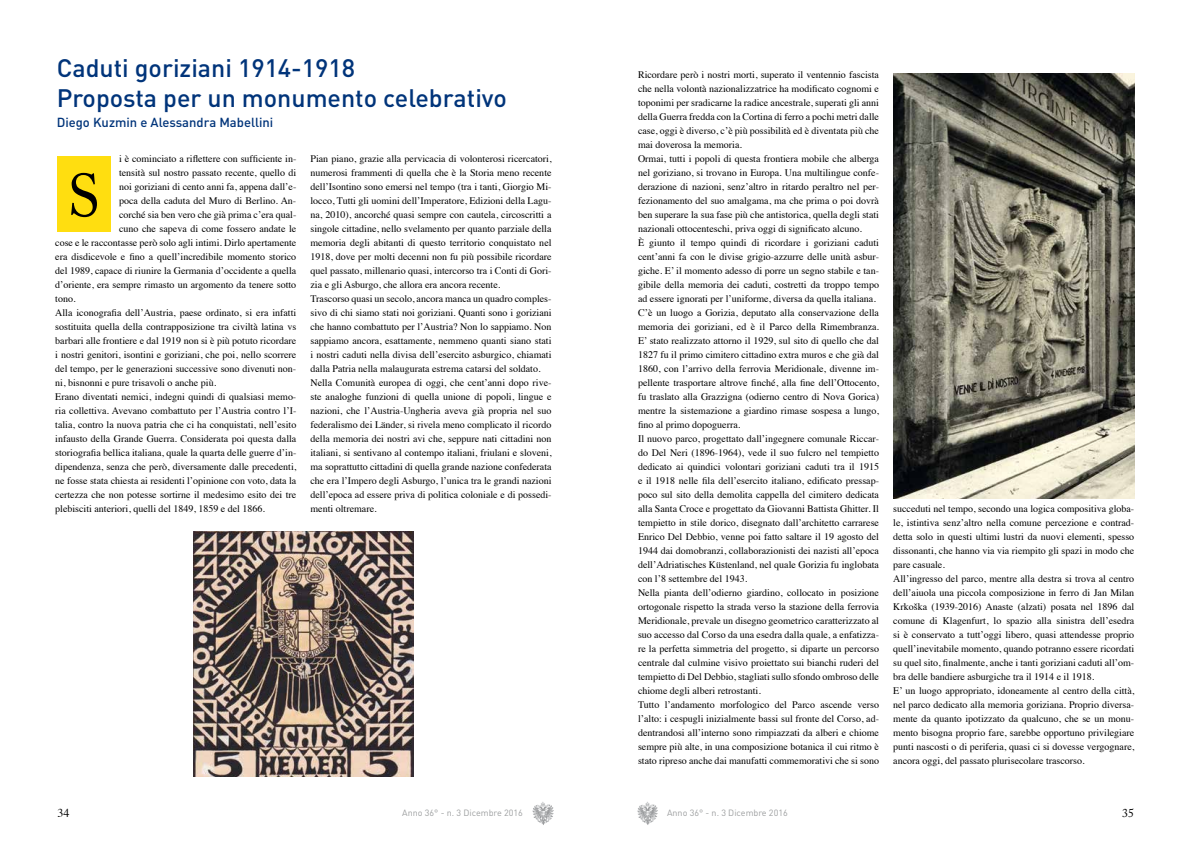
<style>
.page{position:relative;width:1191px;height:842px;background:#fff}
.page>*{position:absolute;margin:0;border:0;box-sizing:border-box;transform-origin:0 0}
.t1{font:60px "Adobe Caslon Pro";color:#000}
.t2{font:500 25px/30px "DIN";color:#00347a}
.t3{font:500 13px "DIN";color:#00347a}
.t4{font:12px "Times";color:#000}
.t5{font:12px "Adobe Caslon Pro";color:#000}
.t6{font:10px/14px "Times";color:#000}
.t7{font:9px "DIN";color:#9c9e9f}
</style>
<div class="page">
<img style="left:532px;top:802px;width:22px;height:23px">
<img style="left:637px;top:802px;width:21px;height:23px">
<div style="left:57px;top:157px;width:54px;height:75px;background:#ffde10"></div>
<img style="left:193px;top:532px;width:220px;height:245px">
<img style="left:893px;top:74px;width:241px;height:424px">
<h2 class="t2" style="left:57px;top:52px;width:452px">Caduti goriziani 1914-1918<br>Proposta per un monumento celebrativo</h2>
<h3 class="t3" style="left:57px;top:114px;width:218px">Diego Kuzmin e Alessandra Mabellini</h3>
<p class="t6" style="left:119px;top:151px;width:179px">i è cominciato a riflettere con sufficiente in-</p>
<p class="t6" style="left:119px;top:165px;width:179px">tensità sul nostro passato recente, quello di</p>
<p class="t6" style="left:119px;top:179px;width:179px">noi goriziani di cento anni fa, appena dall’e-</p>
<p class="t6" style="left:119px;top:193px;width:179px">poca della caduta del Muro di Berlino. An-</p>
<p class="t6" style="left:119px;top:207px;width:179px">corché sia ben vero che già prima c’era qual-</p>
<p class="t6" style="left:119px;top:221px;width:179px">cuno che sapeva di come fossero andate le</p>
<p class="t6" style="left:55px;top:235px;width:242px">cose e le raccontasse però solo agli intimi. Dirlo apertamente</p>
<p class="t6" style="left:55px;top:249px;width:242px">era disdicevole e fino a quell’incredibile momento storico</p>
<p class="t6" style="left:55px;top:263px;width:242px">del 1989, capace di riunire la Germania d’occidente a quella</p>
<p class="t6" style="left:55px;top:277px;width:242px">d’oriente, era sempre rimasto un argomento da tenere sotto</p>
<p class="t6" style="left:55px;top:291px;width:22px">tono.</p>
<p class="t6" style="left:55px;top:305px;width:242px">Alla iconografia dell’Austria, paese ordinato, si era infatti</p>
<p class="t6" style="left:55px;top:319px;width:242px">sostituita quella della contrapposizione tra civiltà latina vs</p>
<p class="t6" style="left:55px;top:333px;width:242px">barbari alle frontiere e dal 1919 non si è più potuto ricordare</p>
<p class="t6" style="left:55px;top:347px;width:242px">i nostri genitori, isontini e goriziani, che poi, nello scorrere</p>
<p class="t6" style="left:55px;top:361px;width:242px">del tempo, per le generazioni successive sono divenuti non-</p>
<p class="t6" style="left:55px;top:375px;width:162px">ni, bisnonni e pure trisavoli o anche più.</p>
<p class="t6" style="left:55px;top:389px;width:242px">Erano diventati nemici, indegni quindi di qualsiasi memo-</p>
<p class="t6" style="left:55px;top:403px;width:242px">ria collettiva. Avevano combattuto per l’Austria contro l’I-</p>
<p class="t6" style="left:55px;top:417px;width:242px">talia, contro la nuova patria che ci ha conquistati, nell’esito</p>
<p class="t6" style="left:55px;top:431px;width:242px">infausto della Grande Guerra. Considerata poi questa dalla</p>
<p class="t6" style="left:55px;top:445px;width:242px">storiografia bellica italiana, quale la quarta delle guerre d’in-</p>
<p class="t6" style="left:55px;top:459px;width:242px">dipendenza, senza che però, diversamente dalle precedenti,</p>
<p class="t6" style="left:55px;top:473px;width:242px">ne fosse stata chiesta ai residenti l’opinione con voto, data la</p>
<p class="t6" style="left:55px;top:487px;width:242px">certezza che non potesse sortirne il medesimo esito dei tre</p>
<p class="t6" style="left:55px;top:501px;width:211px">plebisciti anteriori, quelli del 1849, 1859 e del 1866.</p>
<h1 class="t1" style="left:67px;top:160px;width:34px">S</h1>
<p class="t6" style="left:310px;top:151px;width:242px">Pian piano, grazie alla pervicacia di volonterosi ricercatori, numerosi frammenti di quella che è la Storia meno recente dell’Isontino sono emersi nel tempo (tra i tanti, Giorgio Mi&shy;locco, Tutti gli uomini dell’Imperatore, Edizioni della Lagu&shy;na, 2010), ancorché quasi sempre con cautela, circoscritti a singole cittadine, nello svelamento per quanto parziale della memoria degli abitanti di questo territorio conquistato nel 1918, dove per molti decenni non fu più possibile ricordare quel passato, millenario quasi, intercorso tra i Conti di Gori&shy;zia e gli Asburgo, che allora era ancora recente.<br>Trascorso quasi un secolo, ancora manca un quadro comples&shy;sivo di chi siamo stati noi goriziani. Quanti sono i goriziani che hanno combattuto per l’Austria? Non lo sappiamo. Non sappiamo ancora, esattamente, nemmeno quanti siano stati i nostri caduti nella divisa dell’esercito asburgico, chiamati dalla Patria nella malaugurata estrema catarsi del soldato.<br>Nella Comunità europea di oggi, che cent’anni dopo rive&shy;ste analoghe funzioni di quella unione di popoli, lingue e nazioni, che l’Austria-Ungheria aveva già propria nel suo federalismo dei Länder, si rivela meno complicato il ricordo della memoria dei nostri avi che, seppure nati cittadini non italiani, si sentivano al contempo italiani, friulani e sloveni, ma soprattutto cittadini di quella grande nazione confederata che era l’Impero degli Asburgo, l’unica tra le grandi nazioni dell’epoca ad essere priva di politica coloniale e di possedi&shy;menti oltremare.</p>
<p class="t6" style="left:638px;top:67px;width:242px">Ricordare però i nostri morti, superato il ventennio fascista che nella volontà nazionalizzatrice ha modificato cognomi e toponimi per sradicarne la radice ancestrale, superati gli anni della Guerra fredda con la Cortina di ferro a pochi metri dalle case, oggi è diverso, c’è più possibilità ed è diventata più che mai doverosa la memoria.<br>Ormai, tutti i popoli di questa frontiera mobile che alberga nel goriziano, si trovano in Europa. Una multilingue confe&shy;derazione di nazioni, senz’altro in ritardo peraltro nel per&shy;fezionamento del suo amalgama, ma che prima o poi dovrà ben superare la sua fase più che antistorica, quella degli stati nazionali ottocenteschi, priva oggi di significato alcuno.<br>È giunto il tempo quindi di ricordare i goriziani caduti cent’anni fa con le divise grigio-azzurre delle unità asbur&shy;giche. E’ il momento adesso di porre un segno stabile e tan&shy;gibile della memoria dei caduti, costretti da troppo tempo ad essere ignorati per l’uniforme, diversa da quella italiana.<br>C’è un luogo a Gorizia, deputato alla conservazione della memoria dei goriziani, ed è il Parco della Rimembranza.<br>E’ stato realizzato attorno il 1929, sul sito di quello che dal 1827 fu il primo cimitero cittadino extra muros e che già dal 1860, con l’arrivo della ferrovia Meridionale, divenne im&shy;pellente trasportare altrove finché, alla fine dell’Ottocento, fu traslato alla Grazzigna (odierno centro di Nova Gorica) mentre la sistemazione a giardino rimase sospesa a lungo, fino al primo dopoguerra.<br>Il nuovo parco, progettato dall’ingegnere comunale Riccar&shy;do Del Neri (1896-1964), vede il suo fulcro nel tempietto dedicato ai quindici volontari goriziani caduti tra il 1915 e il 1918 nelle fila dell’esercito italiano, edificato pressap&shy;poco sul sito della demolita cappella del cimitero dedicata alla Santa Croce e progettato da Giovanni Battista Ghitter. Il tempietto in stile dorico, disegnato dall’architetto carrarese Enrico Del Debbio, venne poi fatto saltare il 19 agosto del 1944 dai domobranzi, collaborazionisti dei nazisti all’epoca dell’Adriatisches Küstenland, nel quale Gorizia fu inglobata con l’8 settembre del 1943.<br>Nella pianta dell’odierno giardino, collocato in posizione ortogonale rispetto la strada verso la stazione della ferrovia Meridionale, prevale un disegno geometrico caratterizzato al suo accesso dal Corso da una esedra dalla quale, a enfatizza&shy;re la perfetta simmetria del progetto, si diparte un percorso centrale dal culmine visivo proiettato sui bianchi ruderi del tempietto di Del Debbio, stagliati sullo sfondo ombroso delle chiome degli alberi retrostanti.<br>Tutto l’andamento morfologico del Parco ascende verso l’alto: i cespugli inizialmente bassi sul fronte del Corso, ad&shy;dentrandosi all’interno sono rimpiazzati da alberi e chiome sempre più alte, in una composizione botanica il cui ritmo è stato ripreso anche dai manufatti commemorativi che si sono</p>
<p class="t6" style="left:893px;top:501px;width:242px">succeduti nel tempo, secondo una logica compositiva globa&shy;le, istintiva senz’altro nella comune percezione e contrad&shy;detta solo in questi ultimi lustri da nuovi elementi, spesso dissonanti, che hanno via via riempito gli spazi in modo che pare casuale.<br>All’ingresso del parco, mentre alla destra si trova al centro dell’aiuola una piccola composizione in ferro di Jan Milan Krkoška (1939-2016) Anaste (alzati) posata nel 1896 dal comune di Klagenfurt, lo spazio alla sinistra dell’esedra si è conservato a tutt’oggi libero, quasi attendesse proprio quell’inevitabile momento, quando potranno essere ricordati su quel sito, finalmente, anche i tanti goriziani caduti all’om&shy;bra delle bandiere asburgiche tra il 1914 e il 1918.<br>E’ un luogo appropriato, idoneamente al centro della città, nel parco dedicato alla memoria goriziana. Proprio diversa&shy;mente da quanto ipotizzato da qualcuno, che se un monu&shy;mento bisogna proprio fare, sarebbe opportuno privilegiare punti nascosti o di periferia, quasi ci si dovesse vergognare, ancora oggi, del passato plurisecolare trascorso.</p>
<p class="t4" style="left:57px;top:802px;width:13px">34</p>
<p class="t7" style="left:402px;top:807px;width:122px">Anno 36° - n. 3 Dicembre 2016</p>
<p class="t7" style="left:667px;top:807px;width:122px">Anno 36° - n. 3 Dicembre 2016</p>
<p class="t5" style="left:1122px;top:806px;width:13px">35</p>
</div>
